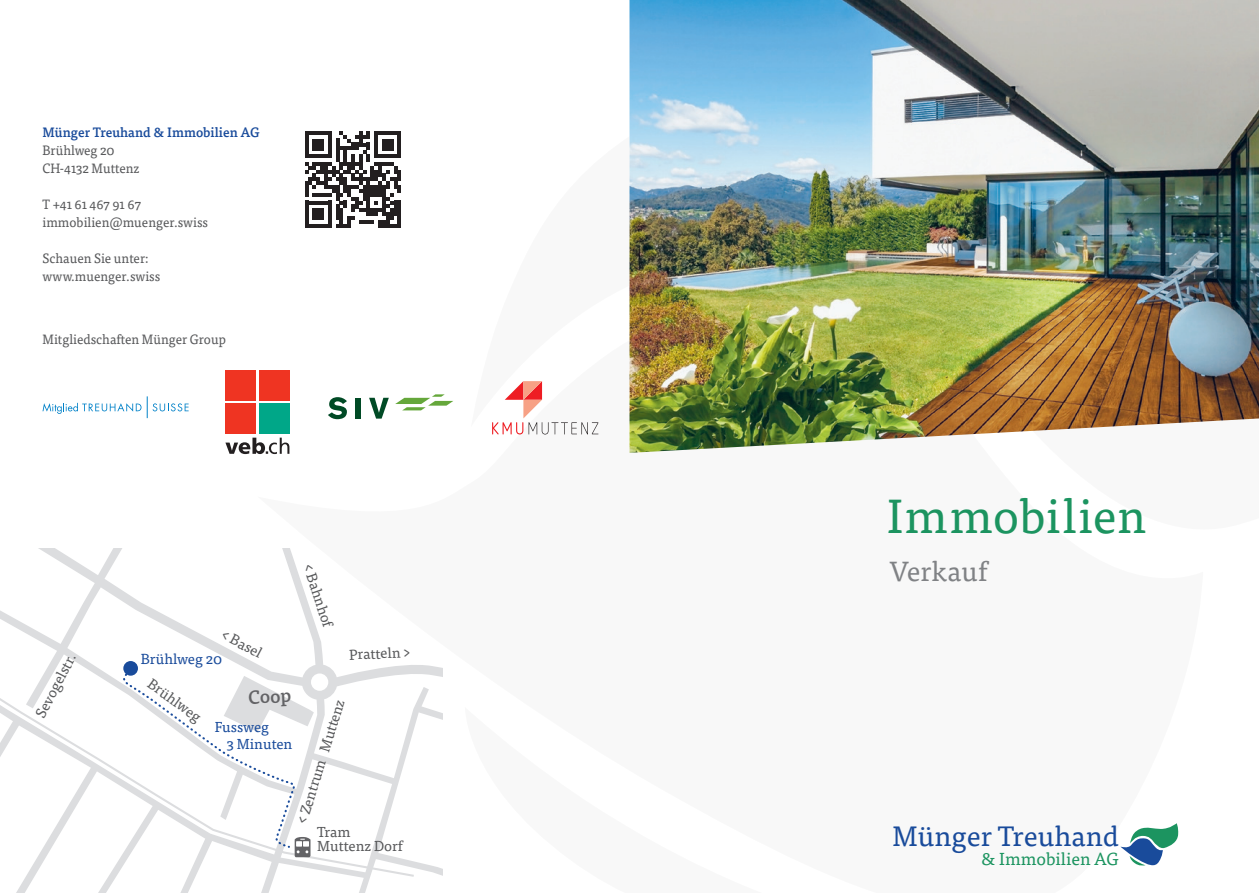
<style>
.page{position:relative;width:1259px;height:893px;background:#fff}
.page>*{position:absolute;margin:0;border:0;box-sizing:border-box;transform-origin:0 0}
.Haupttitel_grün{font:48px "Tisa OT";letter-spacing:.015em;color:#1c9460}
.t1{font:28.05px "Tisa OT";color:#194b9b}
.Untertitel_18_5_Pkt{font:27.75px "Tisa OT";color:#808285}
.t2{font:500 18.6px "Tisa OT";color:#636366}
.t3{font:17.4px "Tisa OT";color:#1c9460}
.t4{font:14.4px/14.4px "Tisa OT";color:#57585a}
.t5{font:14.4px/16.5px "Tisa OT";color:#194b9b}
.Kontakt{font:13.5px "Tisa OT";color:#57585a;scale:.95 1}
.Kontakt_Titel{font:500 13.5px "Tisa OT";color:#194b9b;scale:.96 1}
</style>
<div class="page">
<svg style="left:1120px;top:823px;width:58px;height:43px"></svg>
<svg style="left:0;top:549px;width:442px;height:344px"></svg>
<svg style="left:0;top:878px;width:278px;height:15px"></svg>
<svg style="left:0;top:653px;width:416px;height:225px"></svg>
<svg style="left:122px;top:669px;width:192px;height:188px"></svg>
<svg style="left:305px;top:131px;width:96px;height:97px"></svg>
<svg style="left:43px;top:403px;width:98px;height:11px"></svg>
<svg style="left:147px;top:396px;width:42px;height:22px"></svg>
<div style="left:225px;top:370px;width:31px;height:31px;background:#ef3422"></div>
<div style="left:259px;top:370px;width:30px;height:31px;background:#ef3422"></div>
<div style="left:225px;top:403px;width:31px;height:31px;background:#ef3422"></div>
<div style="left:259px;top:403px;width:30px;height:31px;background:#00a788"></div>
<svg style="left:225px;top:438px;width:64px;height:16px"></svg>
<svg style="left:395px;top:394px;width:58px;height:16px"></svg>
<svg style="left:328px;top:397px;width:19px;height:22px"></svg>
<div style="left:355px;top:398px;width:5px;height:21px;background:#004a25"></div>
<svg style="left:369px;top:398px;width:20px;height:21px"></svg>
<svg style="left:492px;top:382px;width:106px;height:52px"></svg>
<img style="left:629px;top:0;width:630px;height:453px">
<p class="Kontakt_Titel" style="left:43px;top:124px;width:228px">Münger Treuhand &amp; Immobilien AG</p>
<p class="Kontakt" style="left:43px;top:143px;width:77px">Brühlweg 20</p>
<p class="Kontakt" style="left:43px;top:161px;width:104px">CH-4132 Muttenz</p>
<p class="Kontakt" style="left:43px;top:197px;width:105px">T +41 61 467 91 67</p>
<p class="Kontakt" style="left:43px;top:215px;width:176px">immobilien@muenger.swiss</p>
<p class="Kontakt" style="left:43px;top:251px;width:113px">Schauen Sie unter:</p>
<p class="Kontakt" style="left:43px;top:269px;width:125px">www.muenger.swiss</p>
<p class="Kontakt" style="left:43px;top:332px;width:195px">Mitgliedschaften Münger Group</p>
<p class="t4" style="left:33px;top:713px;width:75px;rotate:-62deg">Sevogelstr.</p>
<p class="t4" style="left:225px;top:627px;width:46px;rotate:28deg">&lt; Basel</p>
<p class="t5" style="left:141px;top:651px;width:83px">Brühlweg 20</p>
<p class="t4" style="left:314px;top:562px;width:67px;rotate:71deg">&lt; Bahnhof</p>
<p class="t4" style="left:349px;top:648px;width:63px;rotate:-3deg">Pratteln &gt;</p>
<p class="t4" style="left:153px;top:676px;width:64px;rotate:36deg">Brühlweg</p>
<p class="t2" style="left:247px;top:686px;width:45px;rotate:-3deg">Coop</p>
<p class="t4" style="left:295px;top:822px;width:131px;rotate:-73deg">&lt; Zentrum Muttenz</p>
<p class="t5" style="left:227px;top:719px;width:67px;text-indent:-12px">Fussweg<br>3 Minuten</p>
<p class="t4" style="left:317px;top:825px;width:87px">Tram<br>Muttenz Dorf</p>
<p class="Haupttitel_grün" style="left:887px;top:487px;width:260px">Immobilien</p>
<p class="Untertitel_18_5_Pkt" style="left:889px;top:554px;width:100px">Verkauf</p>
<p class="t1" style="left:892px;top:820px;width:228px">Münger Treuhand</p>
<p class="t3" style="left:981px;top:849px;width:139px">&amp; Immobilien AG</p>
</div>
